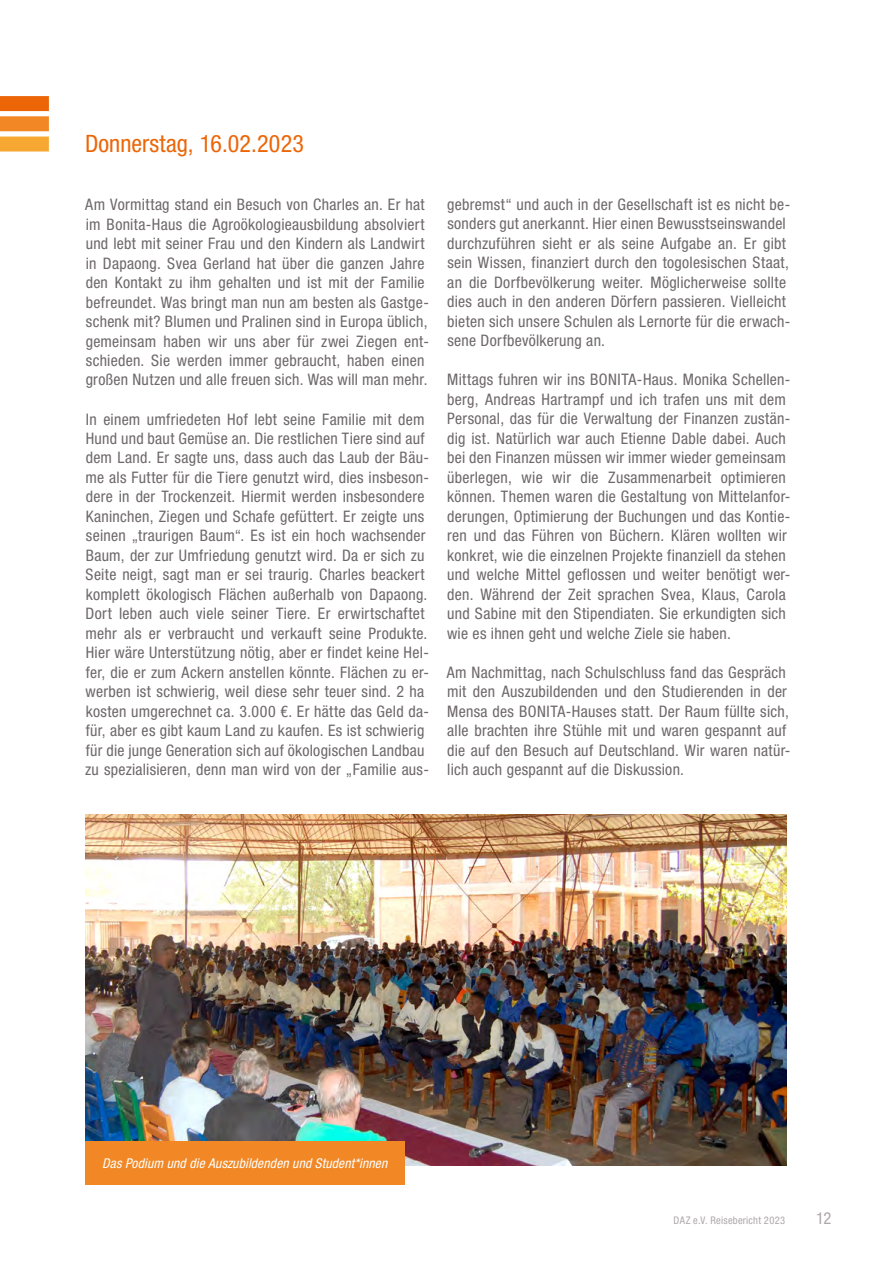
<style>
.page{position:relative;width:893px;height:1263px;background:#fff}
.page>*{position:absolute;margin:0;border:0;box-sizing:border-box;transform-origin:0 0}
.t1{font:condensed 24px "Helvetica Neue LT Std";letter-spacing:.01em;color:#ec6608}
.t2{font:condensed 16.5px "Helvetica Neue LT Std";color:#ada8aa}
.t3{font:condensed 15.9px/19.5px "Helvetica Neue LT Std";letter-spacing:.015em;color:#6e686b}
.t4{font:italic condensed 13.5px "Helvetica Neue LT Std";letter-spacing:.015em;color:#fff}
.t5{font:condensed 10.5px "Helvetica Neue LT Std";letter-spacing:.025em;color:#ada8aa}
</style>
<div class="page">
<div style="left:0;top:96px;width:49px;height:15px;background:#ec6608"></div>
<div style="left:0;top:116px;width:49px;height:15px;background:#f18825"></div>
<div style="left:0;top:137px;width:49px;height:15px;background:#f7a833"></div>
<img style="left:85px;top:815px;width:702px;height:351px">
<div style="left:85px;top:1141px;width:319px;height:44px;background:#f18825"></div>
<h1 class="t1" style="left:85px;top:129px;width:220px">Donnerstag, 16.02.2023</h1>
<p class="t3" style="left:85px;top:195px;width:345px">Am Vormittag stand ein Besuch von Charles an. Er hat im Bonita-Haus die Agroökologieausbildung absolviert und lebt mit seiner Frau und den Kindern als Landwirt in Dapaong. Svea Gerland hat über die ganzen Jahre den Kontakt zu ihm gehalten und ist mit der Familie befreundet. Was bringt man nun am besten als Gastge&shy;schenk mit? Blumen und Pralinen sind in Europa üblich, gemeinsam haben wir uns aber für zwei Ziegen ent&shy;schieden. Sie werden immer gebraucht, haben einen großen Nutzen und alle freuen sich. Was will man mehr.</p>
<p class="t3" style="left:85px;top:409px;width:345px">In einem umfriedeten Hof lebt seine Familie mit dem Hund und baut Gemüse an. Die restlichen Tiere sind auf dem Land. Er sagte uns, dass auch das Laub der Bäu&shy;me als Futter für die Tiere genutzt wird, dies insbeson&shy;dere in der Trockenzeit. Hiermit werden insbesondere Kaninchen, Ziegen und Schafe gefüttert. Er zeigte uns seinen „traurigen Baum“. Es ist ein hoch wachsender Baum, der zur Umfriedung genutzt wird. Da er sich zu Seite neigt, sagt man er sei traurig. Charles beackert komplett ökologisch Flächen außerhalb von Dapaong.<br>Dort leben auch viele seiner Tiere. Er erwirtschaftet mehr als er verbraucht und verkauft seine Produkte.<br>Hier wäre Unterstützung nötig, aber er findet keine Hel&shy;fer, die er zum Ackern anstellen könnte. Flächen zu er&shy;werben ist schwierig, weil diese sehr teuer sind. 2 ha kosten umgerechnet ca. 3.000 €. Er hätte das Geld da&shy;für, aber es gibt kaum Land zu kaufen. Es ist schwierig für die junge Generation sich auf ökologischen Landbau zu spezialisieren, denn man wird von der „Familie aus-</p>
<p class="t3" style="left:447px;top:194px;width:345px">gebremst“ und auch in der Gesellschaft ist es nicht be&shy;sonders gut anerkannt. Hier einen Bewusstseinswandel durchzuführen sieht er als seine Aufgabe an. Er gibt sein Wissen, finanziert durch den togolesischen Staat, an die Dorfbevölkerung weiter. Möglicherweise sollte dies auch in den anderen Dörfern passieren. Vielleicht bieten sich unsere Schulen als Lernorte für die erwach&shy;sene Dorfbevölkerung an.</p>
<p class="t3" style="left:447px;top:370px;width:345px">Mittags fuhren wir ins BONITA-Haus. Monika Schellen&shy;berg, Andreas Hartrampf und ich trafen uns mit dem Personal, das für die Verwaltung der Finanzen zustän&shy;dig ist. Natürlich war auch Etienne Dable dabei. Auch bei den Finanzen müssen wir immer wieder gemeinsam überlegen, wie wir die Zusammenarbeit optimieren können. Themen waren die Gestaltung von Mittelanfor&shy;derungen, Optimierung der Buchungen und das Kontie&shy;ren und das Führen von Büchern. Klären wollten wir konkret, wie die einzelnen Projekte finanziell da stehen und welche Mittel geflossen und weiter benötigt wer&shy;den. Während der Zeit sprachen Svea, Klaus, Carola und Sabine mit den Stipendiaten. Sie erkundigten sich wie es ihnen geht und welche Ziele sie haben.</p>
<p class="t3" style="left:447px;top:662px;width:345px">Am Nachmittag, nach Schulschluss fand das Gespräch mit den Auszubildenden und den Studierenden in der Mensa des BONITA-Hauses statt. Der Raum füllte sich, alle brachten ihre Stühle mit und waren gespannt auf die auf den Besuch auf Deutschland. Wir waren natür&shy;lich auch gespannt auf die Diskussion.</p>
<p class="t4" style="left:102px;top:1155px;width:287px">Das Podium und die Auszubildenden und Student*innen</p>
<p class="t5" style="left:674px;top:1214px;width:113px">DAZ e.V. Reisebericht 2023</p>
<p class="t2" style="left:816px;top:1209px;width:17px">12</p>
</div>
